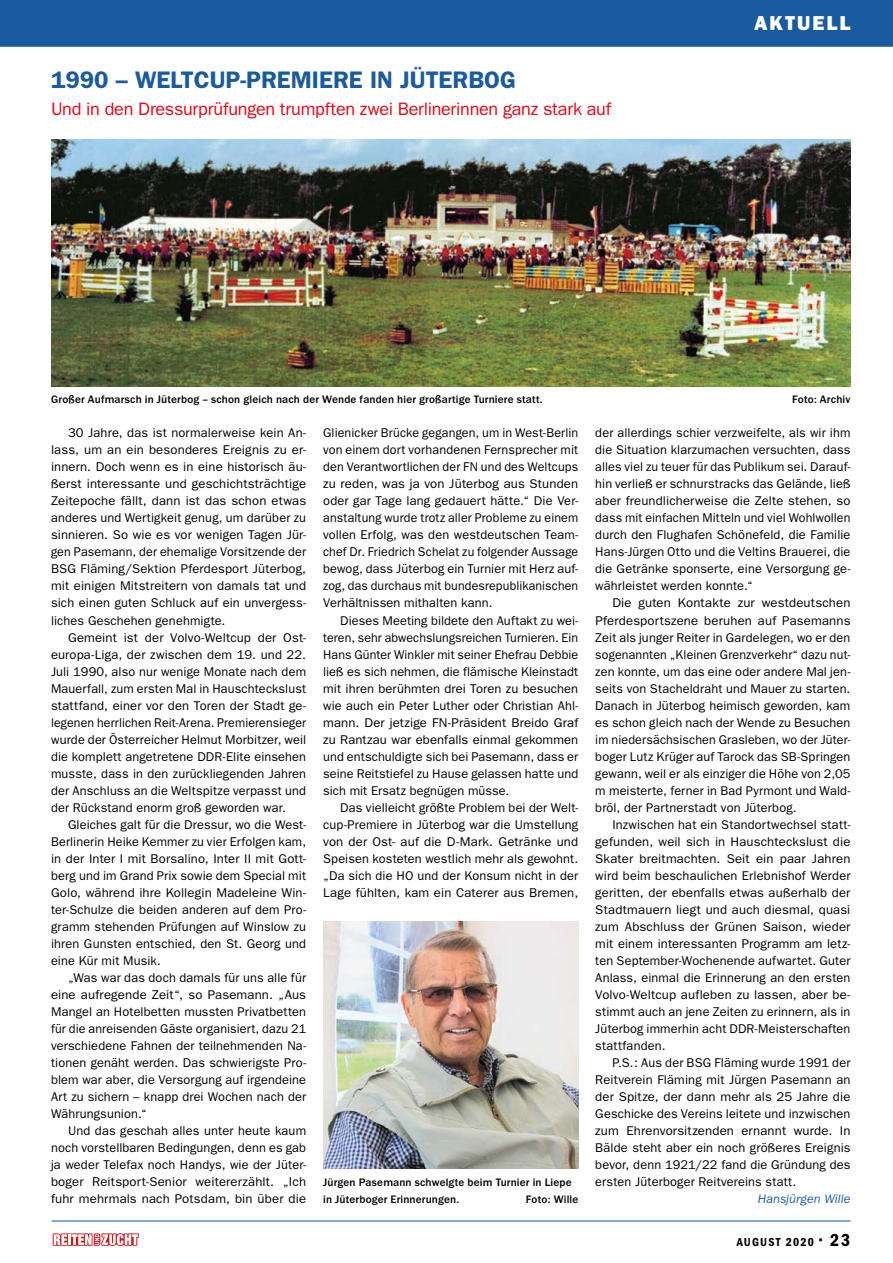
<style>
.page{position:relative;width:893px;height:1263px;background:#fff}
.page>*{position:absolute;margin:0;border:0;box-sizing:border-box;transform-origin:0 0}
.t1{font:600 24px "ITC Franklin Gothic Std";color:#1a5a9f}
.t2{font:20.25px "ITC Franklin Gothic Std Hvy";letter-spacing:.1em;color:#fff}
.t3{font:18px "ITC Franklin Gothic Std";letter-spacing:-.015em;color:#e30613}
.t4{font:12.75px/17px "ITC Franklin Gothic Std";letter-spacing:.01em;color:#000;text-align:justify}
.t5{font:italic 12.75px "ITC Franklin Gothic Std";letter-spacing:.005em;color:#1a5a9f}
.t6{font:12px "ITC Franklin Gothic Std Dm Cd";letter-spacing:.1em;color:#000}
.t7{font:500 11.25px/17px "ITC Franklin Gothic Std";letter-spacing:.015em;color:#000}
.s1{font-size:18px}
</style>
<div class="page">
<svg style="left:53px;top:1233px;width:86px;height:13px"></svg>
<div style="left:0;top:0;width:893px;height:47px;background:#1a5a9f"></div>
<hr style="left:52px;top:1220px;width:798px;height:1px;background:#1a5a9f">
<img style="left:51px;top:139px;width:799px;height:247px">
<img style="left:323px;top:922px;width:255px;height:247px">
<h1 class="t1" style="left:51px;top:65px;width:466px">1990 – WELTCUP-PREMIERE IN JÜTERBOG</h1>
<h3 class="t3" style="left:51px;top:98px;width:562px">Und in den Dressurprüfungen trumpften zwei Berlinerinnen ganz stark auf</h3>
<h2 class="t2" style="left:754px;top:11px;width:98px">AKTUELL</h2>
<p class="t7" style="left:51px;top:391px;width:493px">Großer Aufmarsch in Jüterbog – schon gleich nach der Wende fanden hier großartige Turniere statt.</p>
<p class="t7" style="left:792px;top:391px;width:60px">Foto: Archiv</p>
<p class="t4" style="left:51px;top:425px;width:257px;text-indent:17px">30 Jahre, das ist normalerweise kein An&shy;lass, um an ein besonderes Ereignis zu er&shy;innern. Doch wenn es in eine historisch äu&shy;ßerst interessante und geschichtsträchtige Zeitepoche fällt, dann ist das schon etwas anderes und Wertigkeit genug, um darüber zu sinnieren. So wie es vor wenigen Tagen Jür&shy;gen Pasemann, der ehemalige Vorsitzende der BSG Fläming/Sektion Pferdesport Jüterbog, mit einigen Mitstreitern von damals tat und sich einen guten Schluck auf ein unvergess&shy;liches Geschehen genehmigte.</p>
<p class="t4" style="left:51px;top:629px;width:257px;text-indent:17px">Gemeint ist der Volvo-Weltcup der Ost&shy;europa-Liga, der zwischen dem 19. und 22.<br>Juli 1990, also nur wenige Monate nach dem Mauerfall, zum ersten Mal in Hauschteckslust stattfand, einer vor den Toren der Stadt ge&shy;legenen herrlichen Reit-Arena. Premierensieger wurde der Österreicher Helmut Morbitzer, weil die komplett angetretene DDR-Elite einsehen musste, dass in den zurückliegenden Jahren der Anschluss an die Weltspitze verpasst und der Rückstand enorm groß geworden war.</p>
<p class="t4" style="left:51px;top:816px;width:257px;text-indent:17px">Gleiches galt für die Dressur, wo die West-Berlinerin Heike Kemmer zu vier Erfolgen kam, in der Inter I mit Borsalino, Inter II mit Gott&shy;berg und im Grand Prix sowie dem Special mit Golo, während ihre Kollegin Madeleine Win&shy;ter-Schulze die beiden anderen auf dem Pro&shy;gramm stehenden Prüfungen auf Winslow zu ihren Gunsten entschied, den St. Georg und eine Kür mit Musik.</p>
<p class="t4" style="left:51px;top:969px;width:257px;text-indent:17px">„Was war das doch damals für uns alle für eine aufregende Zeit“, so Pasemann. „Aus Mangel an Hotelbetten mussten Privatbetten für die anreisenden Gäste organisiert, dazu 21 verschiedene Fahnen der teilnehmenden Na&shy;tionen genäht werden. Das schwierigste Pro&shy;blem war aber, die Versorgung auf irgendeine Art zu sichern – knapp drei Wochen nach der Währungsunion.“</p>
<p class="t4" style="left:51px;top:1122px;width:257px;text-indent:17px">Und das geschah alles unter heute kaum noch vorstellbaren Bedingungen, denn es gab ja weder Telefax noch Handys, wie der Jüter&shy;boger Reitsport-Senior weitererzählt. „Ich fuhr mehrmals nach Potsdam, bin über die</p>
<p class="t4" style="left:323px;top:425px;width:257px">Glienicker Brücke gegangen, um in West-Berlin von einem dort vorhandenen Fernsprecher mit den Verantwortlichen der FN und des Weltcups zu reden, was ja von Jüterbog aus Stunden oder gar Tage lang gedauert hätte.“ Die Ver&shy;anstaltung wurde trotz aller Probleme zu einem vollen Erfolg, was den westdeutschen Team&shy;chef Dr. Friedrich Schelat zu folgender Aussage bewog, dass Jüterbog ein Turnier mit Herz auf&shy;zog, das durchaus mit bundesrepublikanischen Verhältnissen mithalten kann.</p>
<p class="t4" style="left:323px;top:612px;width:257px;text-indent:17px">Dieses Meeting bildete den Auftakt zu wei&shy;teren, sehr abwechslungsreichen Turnieren. Ein Hans Günter Winkler mit seiner Ehefrau Debbie ließ es sich nehmen, die flämische Kleinstadt mit ihren berühmten drei Toren zu besuchen wie auch ein Peter Luther oder Christian Ahl&shy;mann. Der jetzige FN-Präsident Breido Graf zu Rantzau war ebenfalls einmal gekommen und entschuldigte sich bei Pasemann, dass er seine Reitstiefel zu Hause gelassen hatte und sich mit Ersatz begnügen müsse.</p>
<p class="t4" style="left:323px;top:799px;width:257px;text-indent:17px">Das vielleicht größte Problem bei der Welt&shy;cup-Premiere in Jüterbog war die Umstellung von der Ost- auf die D-Mark. Getränke und Speisen kosteten westlich mehr als gewohnt. „Da sich die HO und der Konsum nicht in der Lage fühlten, kam ein Caterer aus Bremen,</p>
<p class="t7" style="left:323px;top:1174px;width:250px">Jürgen Pasemann schwelgte beim Turnier in Liepe in Jüterboger Erinnerungen.</p>
<p class="t7" style="left:526px;top:1191px;width:54px">Foto: Wille</p>
<p class="t4" style="left:595px;top:425px;width:257px">der allerdings schier verzweifelte, als wir ihm die Situation klarzumachen versuchten, dass alles viel zu teuer für das Publikum sei. Darauf&shy;hin verließ er schnurstracks das Gelände, ließ aber freundlicherweise die Zelte stehen, so dass mit einfachen Mitteln und viel Wohlwollen durch den Flughafen Schönefeld, die Familie Hans-Jürgen Otto und die Veltins Brauerei, die die Getränke sponserte, eine Versorgung ge&shy;währleistet werden konnte.“</p>
<p class="t4" style="left:595px;top:595px;width:257px;text-indent:17px">Die guten Kontakte zur westdeutschen Pferdesportszene beruhen auf Pasemanns Zeit als junger Reiter in Gardelegen, wo er den sogenannten „Kleinen Grenzverkehr“ dazu nut&shy;zen konnte, um das eine oder andere Mal jen&shy;seits von Stacheldraht und Mauer zu starten.<br>Danach in Jüterbog heimisch geworden, kam es schon gleich nach der Wende zu Besuchen im niedersächsischen Grasleben, wo der Jüter&shy;boger Lutz Krüger auf Tarock das SB-Springen gewann, weil er als einziger die Höhe von 2,05 m meisterte, ferner in Bad Pyrmont und Wald&shy;bröl, der Partnerstadt von Jüterbog.</p>
<p class="t4" style="left:595px;top:816px;width:257px;text-indent:17px">Inzwischen hat ein Standortwechsel statt&shy;gefunden, weil sich in Hauschteckslust die Skater breitmachten. Seit ein paar Jahren wird beim beschaulichen Erlebnishof Werder geritten, der ebenfalls etwas außerhalb der Stadtmauern liegt und auch diesmal, quasi zum Abschluss der Grünen Saison, wieder mit einem interessanten Programm am letz&shy;ten September-Wochenende aufwartet. Guter Anlass, einmal die Erinnerung an den ersten Volvo-Weltcup aufleben zu lassen, aber be&shy;stimmt auch an jene Zeiten zu erinnern, als in Jüterbog immerhin acht DDR-Meisterschaften stattfanden.</p>
<p class="t4" style="left:595px;top:1054px;width:257px;text-indent:17px">P.S.: Aus der BSG Fläming wurde 1991 der Reitverein Fläming mit Jürgen Pasemann an der Spitze, der dann mehr als 25 Jahre die Geschicke des Vereins leitete und inzwischen zum Ehrenvorsitzenden ernannt wurde. In Bälde steht aber ein noch größeres Ereignis bevor, denn 1921/22 fand die Gründung des ersten Jüterboger Reitvereins statt.</p>
<p class="t5" style="left:758px;top:1191px;width:94px">Hansjürgen Wille</p>
<p class="t6" style="left:737px;top:1235px;width:115px">AUGUST 2020 <span class="s1">• 23</span></p>
</div>
